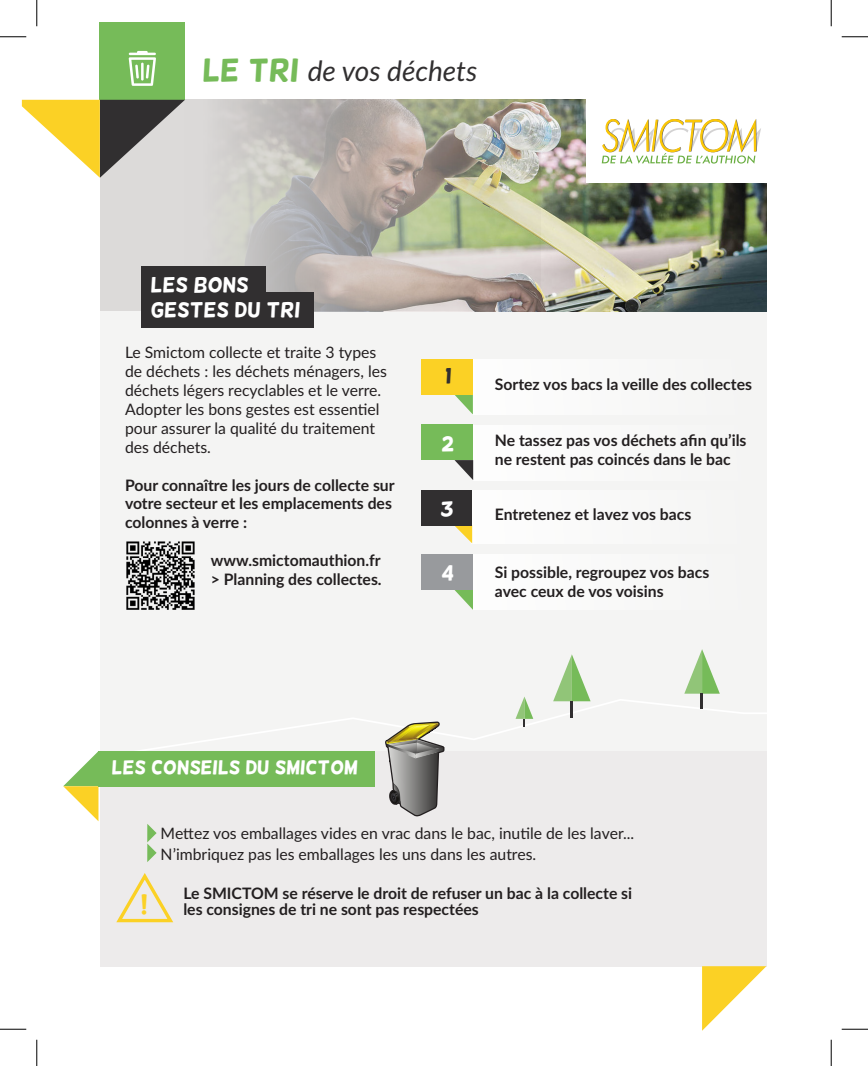
<style>
.page{position:relative;width:868px;height:1066px;background:#fff}
.page>*{position:absolute;margin:0;border:0;box-sizing:border-box;transform-origin:0 0}
.t1{font:italic 28px "Lato Latin";color:#312f30}
.t2{font:21px/25.2px "Helsinki";color:#fff}
.t3{font:21px "Helsinki";color:#312f30}
.t4{font:19.25px "Helsinki";color:#fff}
.t5{font:700 15.75px/18.9px "Lato Latin";color:#231f20}
.t6{font:15.75px/18.9px "Lato Latin";color:#231f20}
.s1{font-family:"Helsinki";font-style:normal;font-size:31.5px;color:#76bb59}
</style>
<div class="page">
<div style="left:100px;top:100px;width:666px;height:866px;background:#f4f4f3"></div>
<div style="left:100px;top:751px;width:666px;height:215px;background:#edebeb"></div>
<svg style="left:701px;top:966px;width:65px;height:64px"></svg>
<div style="left:100px;top:100px;width:440px;height:211px;background:#dcdad9"></div>
<img style="left:223px;top:100px;width:543px;height:211px">
<div style="left:100px;top:22px;width:85px;height:78px;background:#76bb59"></div>
<div style="left:585px;top:65px;width:182px;height:118px;background:#fff"></div>
<svg style="left:601px;top:119px;width:159px;height:45px"></svg>
<div style="left:472px;top:359px;width:373px;height:55px;background:#fff"></div>
<div style="left:472px;top:425px;width:373px;height:55px;background:#fff"></div>
<div style="left:471px;top:490px;width:374px;height:53px;background:#fff"></div>
<div style="left:473px;top:554px;width:372px;height:56px;background:#fff"></div>
<div style="left:141px;top:292px;width:173px;height:36px;background:#312f30"></div>
<div style="left:141px;top:266px;width:124px;height:36px;background:#312f30"></div>
<svg style="left:453px;top:394px;width:19px;height:20px"></svg>
<svg style="left:454px;top:460px;width:19px;height:20px"></svg>
<svg style="left:454px;top:589px;width:19px;height:21px"></svg>
<div style="left:421px;top:359px;width:51px;height:35px;background:#fbd125"></div>
<svg style="left:454px;top:525px;width:18px;height:18px"></svg>
<div style="left:421px;top:490px;width:51px;height:35px;background:#312f30"></div>
<div style="left:421px;top:425px;width:52px;height:35px;background:#76bb59"></div>
<div style="left:421px;top:554px;width:52px;height:35px;background:#989a9d"></div>
<svg style="left:129px;top:51px;width:27px;height:35px"></svg>
<svg style="left:22px;top:100px;width:163px;height:78px"></svg>
<img style="left:126px;top:541px;width:69px;height:69px">
<svg style="left:139px;top:698px;width:628px;height:65px"></svg>
<svg style="left:147px;top:824px;width:9px;height:38px"></svg>
<svg style="left:63px;top:751px;width:35px;height:70px"></svg>
<div style="left:98px;top:751px;width:277px;height:35px;background:#76bb59"></div>
<svg style="left:553px;top:654px;width:37px;height:63px"></svg>
<svg style="left:515px;top:697px;width:18px;height:29px"></svg>
<svg style="left:684px;top:649px;width:35px;height:60px"></svg>
<div style="left:377px;top:718px;width:73px;height:102px;background:#edebeb"></div>
<svg style="left:382px;top:721px;width:64px;height:96px"></svg>
<svg style="left:0;top:36px;width:26px;height:1px"></svg>
<svg style="left:841px;top:36px;width:26px;height:1px"></svg>
<svg style="left:0;top:1029px;width:26px;height:1px"></svg>
<svg style="left:841px;top:1029px;width:26px;height:1px"></svg>
<svg style="left:36px;top:0;width:1px;height:26px"></svg>
<svg style="left:36px;top:1039px;width:1px;height:27px"></svg>
<svg style="left:830px;top:0;width:1px;height:26px"></svg>
<svg style="left:830px;top:1039px;width:1px;height:27px"></svg>
<svg style="left:116px;top:873px;width:57px;height:50px"></svg>
<h1 class="t1" style="left:203px;top:55px;width:276px"><span class="s1">LE TRI</span> de vos déchets</h1>
<h2 class="t2" style="left:151px;top:272px;width:151px">LES BONS<br>GESTES DU TRI</h2>
<p class="t6" style="left:125px;top:343px;width:263px">Le Smictom collecte et traite 3 types de déchets : les déchets ménagers, les déchets légers recyclables et le verre.<br>Adopter les bons gestes est essentiel pour assurer la qualité du traitement des déchets.</p>
<p class="t5" style="left:125px;top:475px;width:271px">Pour connaître les jours de collecte sur votre secteur et les emplacements des colonnes à verre :</p>
<p class="t5" style="left:211px;top:551px;width:172px">www.smictomauthion.fr &gt; Planning des collectes.</p>
<h2 class="t3" style="left:445px;top:364px;width:8px">1</h2>
<h2 class="t2" style="left:441px;top:431px;width:15px">2</h2>
<h2 class="t2" style="left:440px;top:496px;width:15px">3</h2>
<h2 class="t2" style="left:441px;top:560px;width:15px">4</h2>
<p class="t5" style="left:494px;top:375px;width:259px">Sortez vos bacs la veille des collectes</p>
<p class="t5" style="left:494px;top:431px;width:253px">Ne tassez pas vos déchets afin qu’ils ne restent pas coincés dans le bac</p>
<p class="t5" style="left:494px;top:504px;width:198px">Entretenez et lavez vos bacs</p>
<p class="t5" style="left:494px;top:563px;width:216px">Si possible, regroupez vos bacs avec ceux de vos voisins</p>
<p class="t4" style="left:112px;top:757px;width:247px">LES CONSEILS DU SMICTOM</p>
<p class="t6" style="left:160px;top:822px;width:475px;line-height:21px">Mettez vos emballages vides en vrac dans le bac, inutile de les laver...<br>N’imbriquez pas les emballages les uns dans les autres.</p>
<p class="t5" style="left:183px;top:885px;width:450px;line-height:15.8px">Le SMICTOM se réserve le droit de refuser un bac à la collecte si les consignes de tri ne sont pas respectées</p>
</div>
